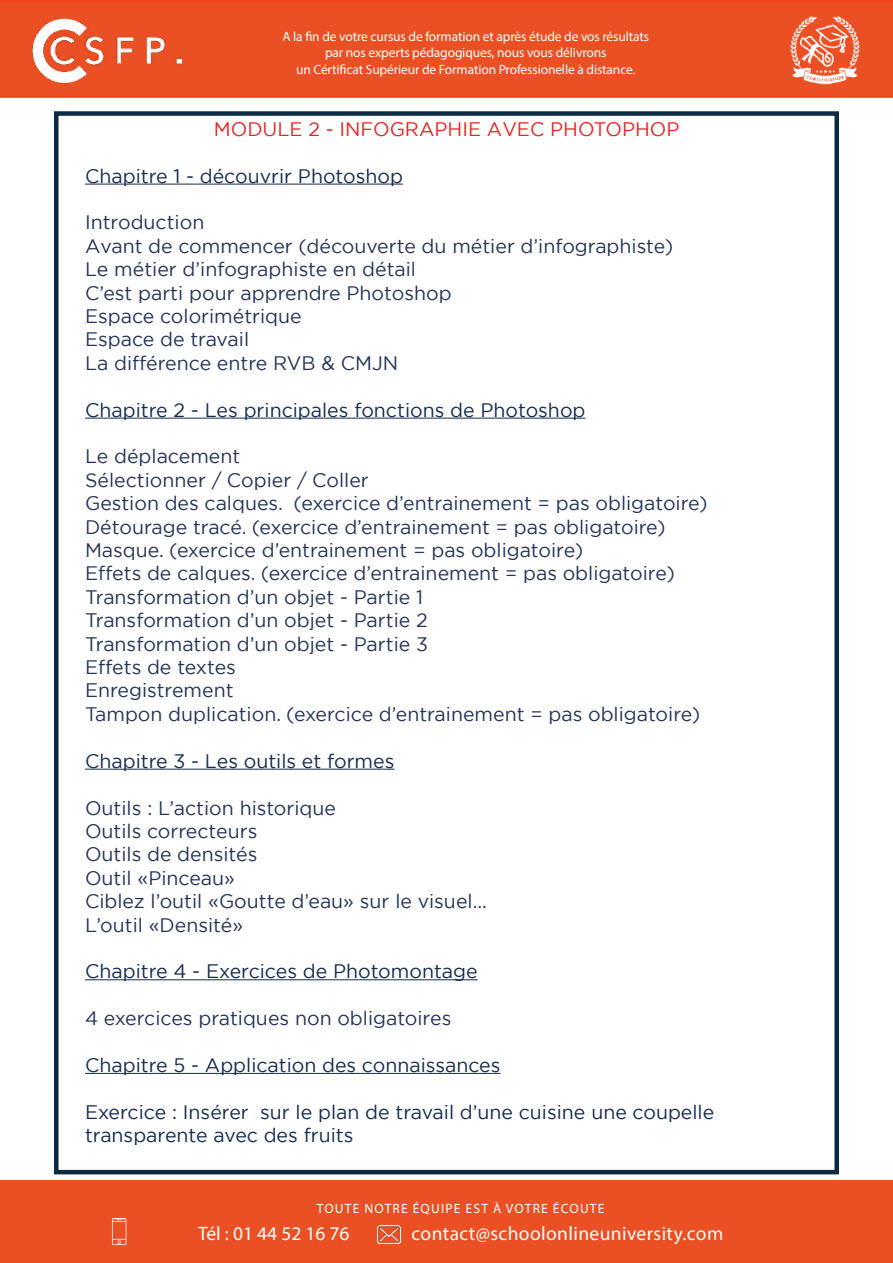
<style>
.page{position:relative;width:893px;height:1263px;background:#fff}
.page>*{position:absolute;margin:0;border:0;box-sizing:border-box;transform-origin:0 0}
.t1{font:19.5px/23.4px "Gotham";color:#243358}
.t2{font:19.5px/23.4px "Gotham";color:#142b4f}
.t3{font:19.5px "Myriad Pro";letter-spacing:.02em;color:#fff}
.t4{font:19.5px "Gotham";color:#e52424}
.t5{font:19.5px "Myriad Pro";color:#fff}
.t6{font:13.5px/16.5px "Myriad Pro";letter-spacing:-.01em;color:#fff;text-align:center}
.t7{font:13.5px "Myriad Pro";letter-spacing:.09em;color:#fff}
</style>
<div class="page">
<div style="left:0;top:0;width:893px;height:98px;background:#ea5023"></div>
<img style="left:771px;top:14px;width:92px;height:74px">
<img style="left:33px;top:18px;width:148px;height:66px">
<div style="left:54px;top:111px;width:785px;height:1063px;border:4px solid #0b2b45"></div>
<div style="left:0;top:1181px;width:893px;height:82px;background:#ea5023"></div>
<img style="left:377px;top:1225px;width:24px;height:18px">
<img style="left:111px;top:1219px;width:16px;height:25px">
<hr style="left:85px;top:184px;width:318px;height:1px;background:#142b4f">
<hr style="left:85px;top:418px;width:500px;height:1px;background:#142b4f">
<hr style="left:85px;top:769px;width:309px;height:1px;background:#142b4f">
<hr style="left:85px;top:979px;width:393px;height:1px;background:#142b4f">
<hr style="left:85px;top:1073px;width:415px;height:1px;background:#142b4f">
<p class="t6" style="left:282px;top:28px;width:368px">A la fin de votre cursus de formation et après étude de vos résultats par nos experts pédagogiques, nous vous délivrons<br>un Cértificat Supérieur de Formation Professionelle à distance.</p>
<p class="t4" style="left:214px;top:116px;width:467px">MODULE 2 - INFOGRAPHIE AVEC PHOTOPHOP</p>
<p class="t2" style="left:85px;top:164px;width:320px">Chapitre 1 - découvrir Photoshop</p>
<p class="t1" style="left:85px;top:210px;width:590px">Introduction<br>Avant de commencer (découverte du métier d’infographiste)<br>Le métier d’infographiste en détail<br>C’est parti pour apprendre Photoshop<br>Espace colorimétrique<br>Espace de travail<br>La différence entre RVB &amp; CMJN</p>
<p class="t2" style="left:85px;top:398px;width:502px">Chapitre 2 - Les principales fonctions de Photoshop</p>
<p class="t1" style="left:85px;top:444px;width:624px">Le déplacement<br>Sélectionner / Copier / Coller<br>Gestion des calques. (exercice d’entrainement = pas obligatoire)<br>Détourage tracé. (exercice d’entrainement = pas obligatoire)<br>Masque. (exercice d’entrainement = pas obligatoire)<br>Effets de calques. (exercice d’entrainement = pas obligatoire)<br>Transformation d’un objet - Partie 1<br>Transformation d’un objet - Partie 2<br>Transformation d’un objet - Partie 3<br>Effets de textes<br>Enregistrement<br>Tampon duplication. (exercice d’entrainement = pas obligatoire)</p>
<p class="t2" style="left:85px;top:749px;width:311px">Chapitre 3 - Les outils et formes</p>
<p class="t1" style="left:85px;top:795px;width:403px">Outils : L’action historique<br>Outils correcteurs<br>Outils de densités<br>Outil «Pinceau»<br>Ciblez l’outil «Goutte d’eau» sur le visuel...<br>L’outil «Densité»</p>
<p class="t2" style="left:85px;top:959px;width:394px">Chapitre 4 - Exercices de Photomontage</p>
<p class="t1" style="left:85px;top:1006px;width:368px">4 exercices pratiques non obligatoires</p>
<p class="t2" style="left:85px;top:1053px;width:417px">Chapitre 5 - Application des connaissances</p>
<p class="t2" style="left:85px;top:1100px;width:631px">Exercice : Insérer sur le plan de travail d’une cuisine une coupelle transparente avec des fruits</p>
<p class="t7" style="left:317px;top:1200px;width:289px">TOUTE NOTRE ÉQUIPE EST À VOTRE ÉCOUTE</p>
<p class="t5" style="left:198px;top:1221px;width:153px">Tél : 01 44 52 16 76</p>
<p class="t3" style="left:412px;top:1221px;width:313px">contact@schoolonlineuniversity.com</p>
</div>
